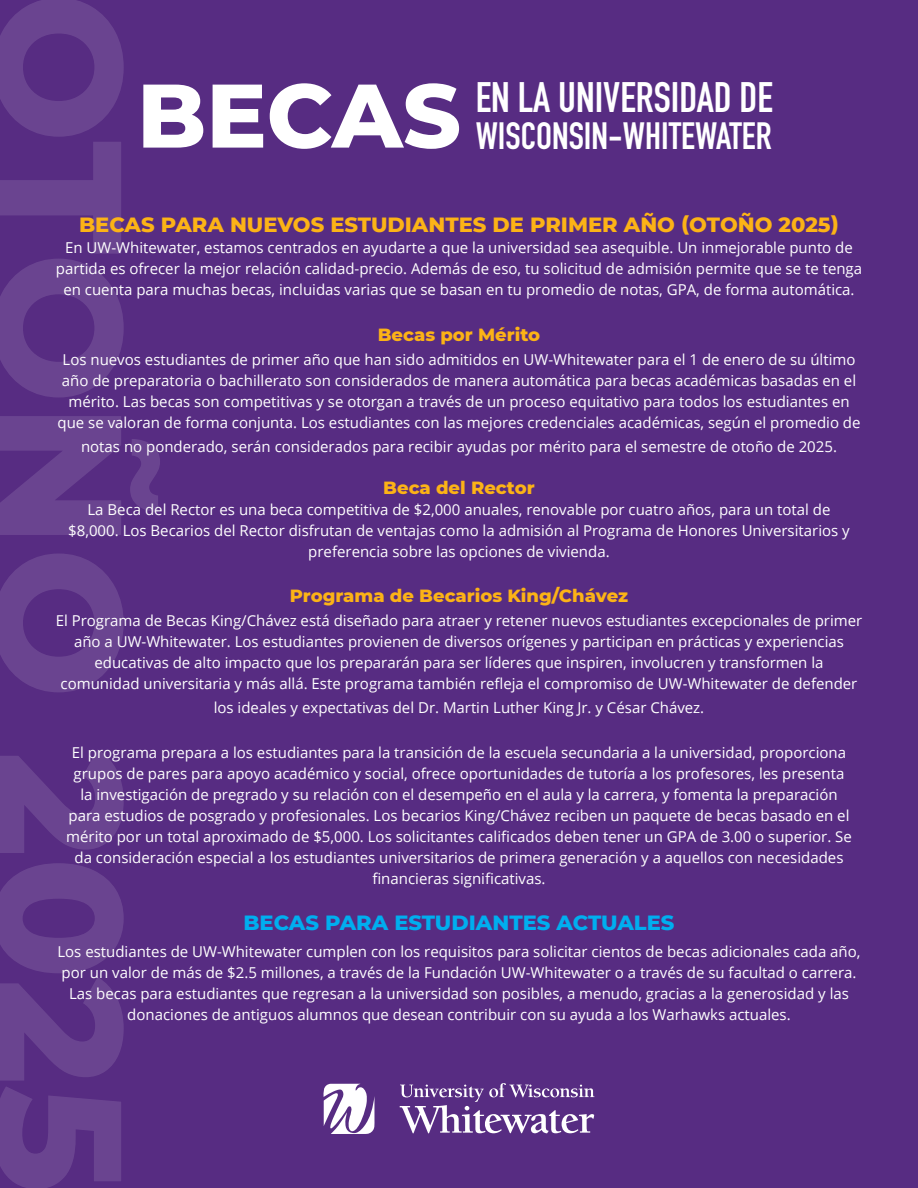
<style>
.page{position:relative;width:918px;height:1188px;background:#572c82}
.page>*{position:absolute;margin:0;border:0;box-sizing:border-box;transform-origin:0 0}
.t1{font:800 178.5px "Montserrat";letter-spacing:-.005em;color:#fff}
.t2{font:700 42px "DIN Condensed";color:#fff}
.t3{font:700 37.5px "DIN Condensed";color:#fff}
.t4{font:800 21px "Montserrat";color:#fcb316}
.t5{font:800 21px "Montserrat";color:#00aeef}
.t6{font:800 18px "Montserrat";color:#fcb316}
.t7{font:15px/21px "Open Sans";color:#fff;text-align:center}
.s1{font-family:"Montserrat";font-weight:800;font-size:90px}
</style>
<div class="page">
<svg style="left:323px;top:1084px;width:52px;height:50px"></svg>
<svg style="left:400px;top:1083px;width:194px;height:50px"></svg>
<h1 class="t1" style="left:190px;top:-8px;width:1203px;rotate:90deg">OTOÑO 2025</h1>
<h2 class="t2" style="left:137px;top:69px;width:638px"><span class="s1">BECAS</span> EN LA UNIVERSIDAD DE</h2>
<h3 class="t3" style="left:476px;top:111px;width:297px">WISCONSIN-WHITEWATER</h3>
<h3 class="t4" style="left:79px;top:209px;width:761px">BECAS PARA NUEVOS ESTUDIANTES DE PRIMER AÑO (OTOÑO 2025)</h3>
<p class="t7" style="left:56px;top:237px;width:808px">En UW-Whitewater, estamos centrados en ayudarte a que la universidad sea asequible. Un inmejorable punto de partida es ofrecer la mejor relación calidad-precio. Además de eso, tu solicitud de admisión permite que se te tenga en cuenta para muchas becas, incluidas varias que se basan en tu promedio de notas, GPA, de forma automática.</p>
<p class="t6" style="left:378px;top:321px;width:164px">Becas por Mérito</p>
<p class="t7" style="left:57px;top:348px;width:805px">Los nuevos estudiantes de primer año que han sido admitidos en UW-Whitewater para el 1 de enero de su último año de preparatoria o bachillerato son considerados de manera automática para becas académicas basadas en el mérito. Las becas son competitivas y se otorgan a través de un proceso equitativo para todos los estudiantes en que se valoran de forma conjunta. Los estudiantes con las mejores credenciales académicas, según el promedio de</p>
<p class="t7" style="left:81px;top:435px;width:757px">notas no ponderado, serán considerados para recibir ayudas por mérito para el semestre de otoño de 2025.</p>
<p class="t6" style="left:383px;top:474px;width:153px">Beca del Rector</p>
<p class="t7" style="left:68px;top:498px;width:783px">La Beca del Rector es una beca competitiva de $2,000 anuales, renovable por cuatro años, para un total de $8,000. Los Becarios del Rector disfrutan de ventajas como la admisión al Programa de Honores Universitarios y preferencia sobre las opciones de vivienda.</p>
<p class="t6" style="left:290px;top:583px;width:340px">Programa de Becarios King/Chávez</p>
<p class="t7" style="left:56px;top:610px;width:808px">El Programa de Becas King/Chávez está diseñado para atraer y retener nuevos estudiantes excepcionales de primer año a UW-Whitewater. Los estudiantes provienen de diversos orígenes y participan en prácticas y experiencias educativas de alto impacto que los prepararán para ser líderes que inspiren, involucren y transformen la comunidad universitaria y más allá. Este programa también refleja el compromiso de UW-Whitewater de defender</p>
<p class="t7" style="left:214px;top:697px;width:492px">los ideales y expectativas del Dr. Martin Luther King Jr. y César Chávez.</p>
<p class="t7" style="left:66px;top:742px;width:787px">El programa prepara a los estudiantes para la transición de la escuela secundaria a la universidad, proporciona grupos de pares para apoyo académico y social, ofrece oportunidades de tutoría a los profesores, les presenta la investigación de pregrado y su relación con el desempeño en el aula y la carrera, y fomenta la preparación para estudios de posgrado y profesionales. Los becarios King/Chávez reciben un paquete de becas basado en el mérito por un total aproximado de $5,000. Los solicitantes calificados deben tener un GPA de 3.00 o superior. Se da consideración especial a los estudiantes universitarios de primera generación y a aquellos con necesidades financieras significativas.</p>
<h3 class="t5" style="left:243px;top:908px;width:433px">BECAS PARA ESTUDIANTES ACTUALES</h3>
<p class="t7" style="left:57px;top:941px;width:805px">Los estudiantes de UW-Whitewater cumplen con los requisitos para solicitar cientos de becas adicionales cada año, por un valor de más de $2.5 millones, a través de la Fundación UW-Whitewater o a través de su facultad o carrera.<br>Las becas para estudiantes que regresan a la universidad son posibles, a menudo, gracias a la generosidad y las donaciones de antiguos alumnos que desean contribuir con su ayuda a los Warhawks actuales.</p>
</div>
